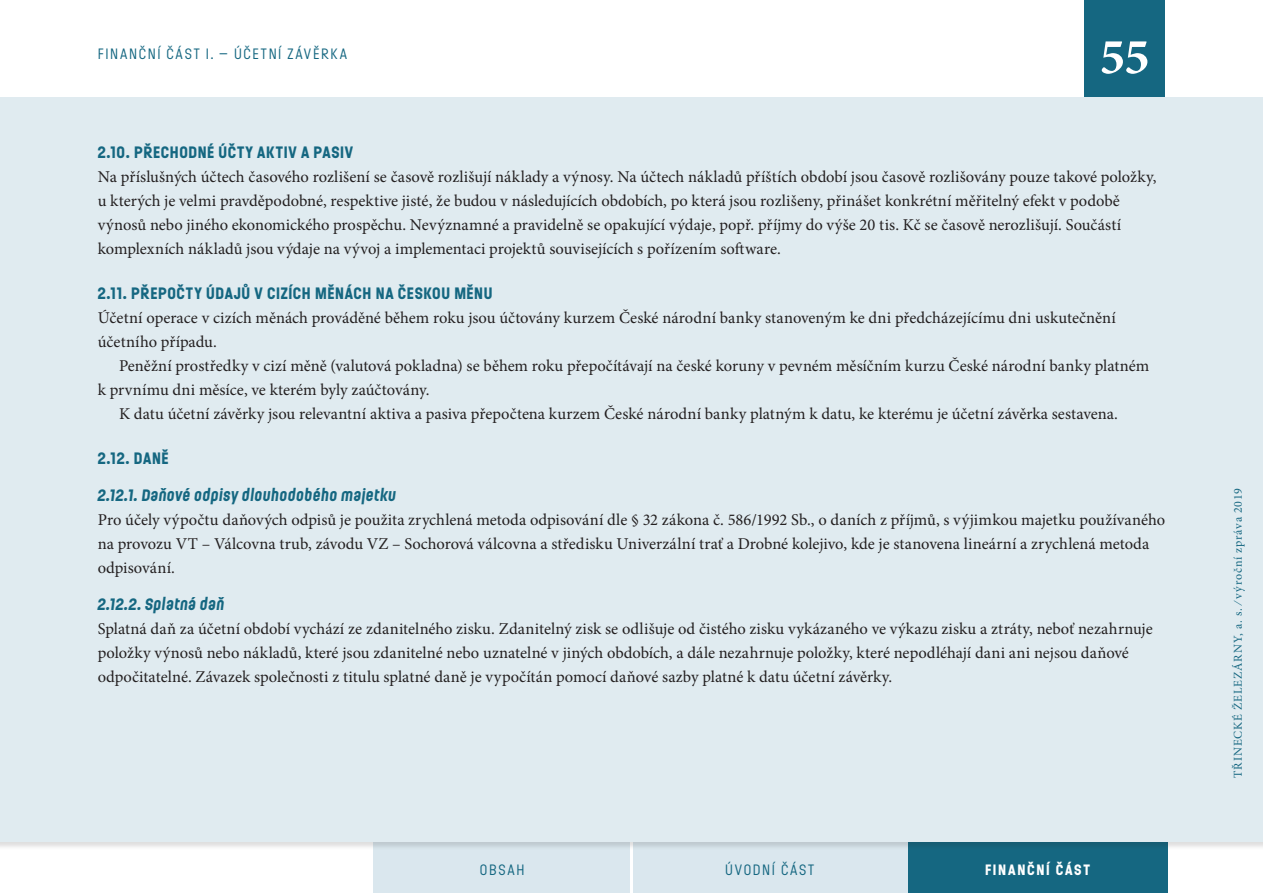
<style>
.page{position:relative;width:1263px;height:893px;background:#fff}
.page>*{position:absolute;margin:0;border:0;box-sizing:border-box;transform-origin:0 0}
.t1{font:700 51px "Minion Pro";color:#fff}
.TextFin_neodsazeny{font:16.5px/24px "Minion Pro";color:#231f20}
.TextFin_odsazeny{font:16.5px/24px "Minion Pro";letter-spacing:.005em;color:#231f20}
.t2{font:700 16.5px "Ladislav";letter-spacing:.035em;color:#156781}
.t3{font:italic 700 16.5px "Ladislav";letter-spacing:.015em;color:#156781}
.Zahlavi{font:15px "Ladislav";letter-spacing:.115em;color:#156781}
.t4{font:700 15px "Ladislav";letter-spacing:.11em;color:#fff}
.t5{font:12px "Minion Pro";letter-spacing:.07em;color:#156781}
</style>
<div class="page">
<div style="left:373px;top:840px;width:258px;height:53px;background:#dae7ee"></div>
<div style="left:631px;top:840px;width:277px;height:53px;background:#dae7ee"></div>
<div style="left:908px;top:840px;width:259px;height:53px;background:#156781"></div>
<hr style="left:630px;top:842px;width:3px;height:51px;background:#fff">
<div style="left:1084px;top:0;width:81px;height:98px;background:#156781"></div>
<div style="left:0;top:98px;width:1263px;height:744px;background:#e0ebf0"></div>
<p class="Zahlavi" style="left:98px;top:44px;width:251px">FINANČNÍ ČÁST I. – ÚČETNÍ ZÁVĚRKA</p>
<h1 class="t1" style="left:1100px;top:21px;width:51px">55</h1>
<p class="t2" style="left:98px;top:142px;width:257px">2.10. PŘECHODNÉ ÚČTY AKTIV A PASIV</p>
<p class="TextFin_neodsazeny" style="left:98px;top:165px;width:1060px">Na příslušných účtech časového rozlišení se časově rozlišují náklady a výnosy. Na účtech nákladů příštích období jsou časově rozlišovány pouze takové položky, u kterých je velmi pravděpodobné, respektive jisté, že budou v následujících obdobích, po která jsou rozlišeny, přinášet konkrétní měřitelný efekt v podobě výnosů nebo jiného ekonomického prospěchu. Nevýznamné a pravidelně se opakující výdaje, popř. příjmy do výše 20 tis. Kč se časově nerozlišují. Součástí komplexních nákladů jsou výdaje na vývoj a implementaci projektů souvisejících s pořízením software.</p>
<p class="t2" style="left:98px;top:283px;width:396px">2.11. PŘEPOČTY ÚDAJŮ V CIZÍCH MĚNÁCH NA ČESKOU MĚNU</p>
<p class="TextFin_neodsazeny" style="left:98px;top:306px;width:1019px">Účetní operace v cizích měnách prováděné během roku jsou účtovány kurzem České národní banky stanoveným ke dni předcházejícímu dni uskutečnění účetního případu.</p>
<p class="TextFin_odsazeny" style="left:98px;top:354px;width:1053px;text-indent:21px">Peněžní prostředky v cizí měně (valutová pokladna) se během roku přepočítávají na české koruny v pevném měsíčním kurzu České národní banky platném k prvnímu dni měsíce, ve kterém byly zaúčtovány.</p>
<p class="TextFin_odsazeny" style="left:119px;top:402px;width:1000px">K datu účetní závěrky jsou relevantní aktiva a pasiva přepočtena kurzem České národní banky platným k datu, ke kterému je účetní závěrka sestavena.</p>
<p class="t2" style="left:98px;top:448px;width:72px">2.12. DANĚ</p>
<p class="t3" style="left:98px;top:485px;width:300px">2.12.1. Daňové odpisy dlouhodobého majetku</p>
<p class="TextFin_neodsazeny" style="left:98px;top:508px;width:1069px">Pro účely výpočtu daňových odpisů je použita zrychlená metoda odpisování dle § 32 zákona č. 586/1992 Sb., o daních z příjmů, s výjimkou majetku používaného na provozu VT – Válcovna trub, závodu VZ – Sochorová válcovna a středisku Univerzální trať a Drobné kolejivo, kde je stanovena lineární a zrychlená metoda odpisování.</p>
<p class="t3" style="left:98px;top:594px;width:128px">2.12.2. Splatná daň</p>
<p class="TextFin_neodsazeny" style="left:98px;top:617px;width:1056px">Splatná daň za účetní období vychází ze zdanitelného zisku. Zdanitelný zisk se odlišuje od čistého zisku vykázaného ve výkazu zisku a ztráty, neboť nezahrnuje položky výnosů nebo nákladů, které jsou zdanitelné nebo uznatelné v jiných obdobích, a dále nezahrnuje položky, které nepodléhají dani ani nejsou daňové odpočitatelné. Závazek společnosti z titulu splatné daně je vypočítán pomocí daňové sazby platné k datu účetní závěrky.</p>
<p class="Zahlavi" style="left:480px;top:860px;width:46px">OBSAH</p>
<p class="Zahlavi" style="left:725px;top:860px;width:91px">ÚVODNÍ ČÁST</p>
<p class="t4" style="left:985px;top:860px;width:107px">FINANČNÍ ČÁST</p>
<p class="t5" style="left:1230px;top:778px;width:291px;rotate:-90deg">TŘINECKÉ ŽELEZÁRNY, a. s. ⁄výroční zpráva 2019</p>
</div>
